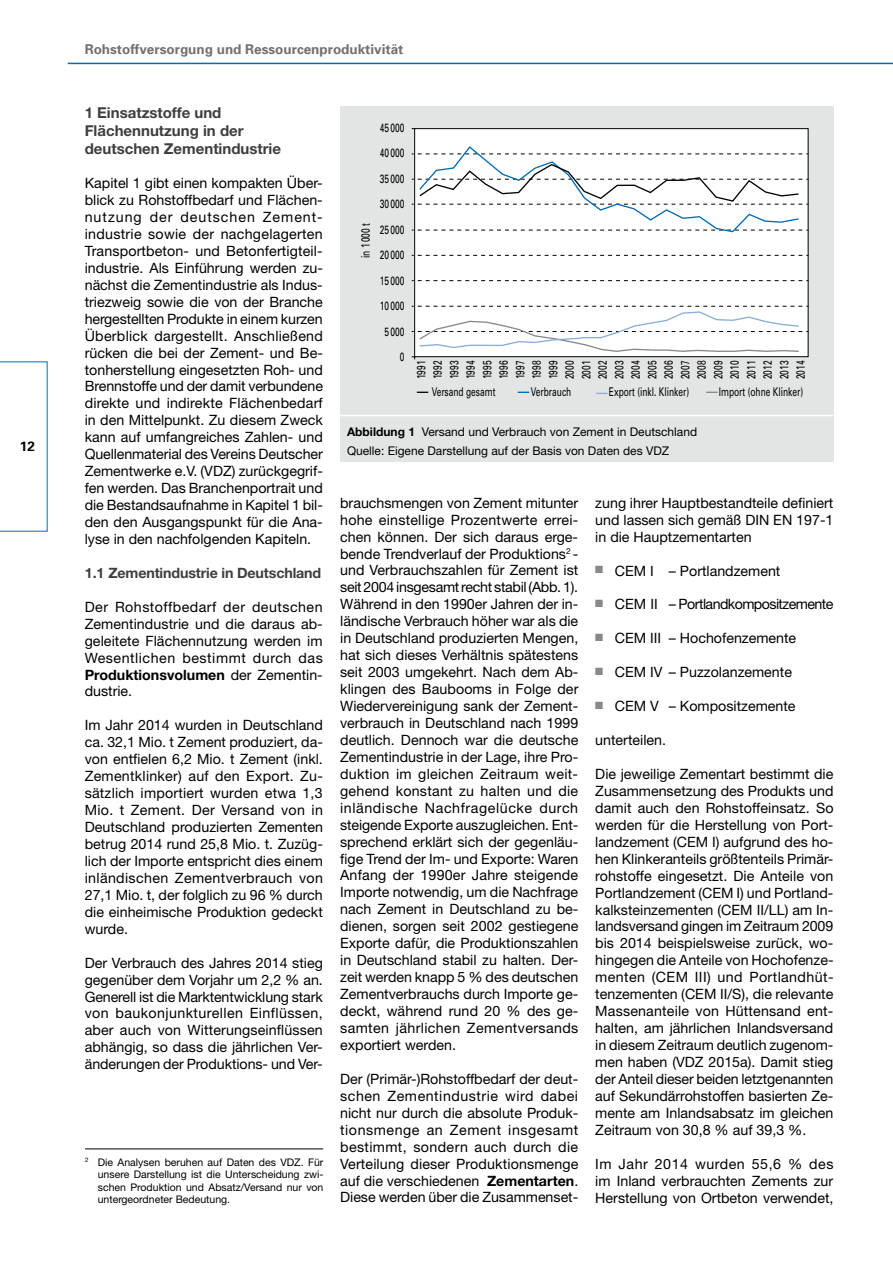
<style>
.page{position:relative;width:893px;height:1263px;background:#fff}
.page>*{position:absolute;margin:0;border:0;box-sizing:border-box;transform-origin:0 0}
.t1{font:700 15px/18px "Helvetica Neue";color:#3e3d40}
.t2{font:14.25px/17px "Helvetica Neue";color:#000;text-align:justify}
.t3{font:700 14.25px "Helvetica Neue";letter-spacing:-.01em;color:#3e3d40}
.t4{font:14.25px "Helvetica Neue";letter-spacing:-.04em;color:#000}
.t5{font:700 13.5px "Univers";color:#707172}
.t6{font:700 13.5px "Univers";color:#000}
.t7{font:12px/16.5px "Univers";color:#000;text-align:justify;scale:.7 1}
.t8{font:12px/18.6px "Helvetica Neue";color:#000}
.t9{font:10.5px/12.6px "Helvetica Neue";color:#000;text-align:justify}
.s1{font-weight:700}
</style>
<div class="page">
<hr style="left:68px;top:63px;width:825px;height:1px;background:#006fb4">
<svg style="left:0;top:361px;width:48px;height:170px"></svg>
<hr style="left:85px;top:1148px;width:238px;height:1px;background:#000">
<div style="left:340px;top:106px;width:493px;height:356px;background:#e3e4e4"></div>
<hr style="left:340px;top:415px;width:493px;height:1px;background:#fff">
<div style="left:415px;top:129px;width:393px;height:228px;background:#fff"></div>
<svg style="left:412px;top:255px;width:396px;height:1px"></svg>
<svg style="left:412px;top:280px;width:396px;height:1px"></svg>
<svg style="left:412px;top:145px;width:396px;height:88px"></svg>
<svg style="left:412px;top:306px;width:396px;height:53px"></svg>
<svg style="left:706px;top:392px;width:12px;height:1px"></svg>
<p class="t6" style="left:20px;top:438px;width:17px">12</p>
<p class="t5" style="left:85px;top:41px;width:320px">Rohstoffversorgung und Ressourcenproduktivität</p>
<p class="t1" style="left:85px;top:103px;width:198px">1 Einsatzstoffe und<br>Flächennutzung in der deutschen Zementindustrie</p>
<p class="t2" style="left:85px;top:174px;width:240px">Kapitel 1 gibt einen kompakten Über&shy;blick zu Rohstoffbedarf und Flächen&shy;nutzung der deutschen Zement&shy;industrie sowie der nachgelagerten Transportbeton- und Betonfertigteil&shy;industrie. Als Einführung werden zu&shy;nächst die Zementindustrie als Indus&shy;triezweig sowie die von der Branche hergestellten Produkte in einem kurzen Überblick dargestellt. Anschließend rücken die bei der Zement- und Be&shy;tonherstellung eingesetzten Roh- und Brennstoffe und der damit verbundene direkte und indirekte Flächenbedarf in den Mittelpunkt. Zu diesem Zweck kann auf umfangreiches Zahlen- und Quellenmaterial des Vereins Deutscher Zementwerke e.V. (VDZ) zurückgegrif&shy;fen werden. Das Branchenportrait und die Bestandsaufnahme in Kapitel 1 bil&shy;den den Ausgangspunkt für die Ana&shy;lyse in den nachfolgenden Kapiteln.</p>
<p class="t3" style="left:85px;top:564px;width:238px">1.1 Zementindustrie in Deutschland</p>
<p class="t2" style="left:85px;top:598px;width:240px">Der Rohstoffbedarf der deutschen Zementindustrie und die daraus ab&shy;geleitete Flächennutzung werden im Wesentlichen bestimmt durch das <span class="s1">Produktionsvolumen</span> der Zementin&shy;dustrie.</p>
<p class="t2" style="left:85px;top:717px;width:240px">Im Jahr 2014 wurden in Deutschland ca. 32,1 Mio. t Zement produziert, da&shy;von entfielen 6,2 Mio. t Zement (inkl.<br>Zementklinker) auf den Export. Zu&shy;sätzlich importiert wurden etwa 1,3<br>Mio. t Zement. Der Versand von in Deutschland produzierten Zementen betrug 2014 rund 25,8 Mio. t. Zuzüg&shy;lich der Importe entspricht dies einem inländischen Zementverbrauch von 27,1 Mio. t, der folglich zu 96 % durch die einheimische Produktion gedeckt wurde.</p>
<p class="t2" style="left:85px;top:954px;width:240px">Der Verbrauch des Jahres 2014 stieg gegenüber dem Vorjahr um 2,2 % an.<br>Generell ist die Marktentwicklung stark von baukonjunkturellen Einflüssen, aber auch von Witterungseinflüssen abhängig, so dass die jährlichen Ver&shy;änderungen der Produktions- und Ver-</p>
<p class="t9" style="left:98px;top:1155px;width:227px;text-indent:-13px"><sup>2</sup> Die Analysen beruhen auf Daten des VDZ. Für unsere Darstellung ist die Unterscheidung zwi&shy;schen Produktion und Absatz/Versand nur von untergeordneter Bedeutung.</p>
<p class="t7" style="left:357px;top:258px;width:52px;rotate:-90deg">in 1 000 t</p>
<p class="t7" style="left:380px;top:114px;width:37px;line-height:25.5px;text-align:right">45 000<br>40 000<br>35 000<br>30 000<br>25 000<br>20 000<br>15 000<br>10 000<br>5 000<br>0</p>
<p class="t7" style="left:413px;top:379px;width:28px;rotate:-90deg">1991<br>1992<br>1993<br>1994<br>1995<br>1996<br>1997<br>1998<br>1999<br>2000<br>2001<br>2002<br>2003<br>2004<br>2005<br>2006<br>2007<br>2008<br>2009<br>2010<br>2011<br>2012<br>2013<br>2014</p>
<p class="t7" style="left:432px;top:383px;width:93px">Versand gesamt</p>
<p class="t7" style="left:531px;top:383px;width:59px">Verbrauch</p>
<p class="t7" style="left:609px;top:383px;width:116px">Export (inkl. Klinker)</p>
<p class="t7" style="left:719px;top:383px;width:122px">Import (ohne Klinker)</p>
<p class="t8" style="left:347px;top:422px;width:352px"><span class="s1">Abbildung 1</span> Versand und Verbrauch von Zement in Deutschland<br>Quelle: Eigene Darstellung auf der Basis von Daten des VDZ</p>
<p class="t2" style="left:340px;top:494px;width:240px">brauchsmengen von Zement mitunter hohe einstellige Prozentwerte errei&shy;chen können. Der sich daraus erge&shy;bende Trendverlauf der Produktions<sup>2</sup> - und Verbrauchszahlen für Zement ist seit 2004 insgesamt recht stabil (Abb. 1).<br>Während in den 1990er Jahren der in&shy;ländische Verbrauch höher war als die in Deutschland produzierten Mengen, hat sich dieses Verhältnis spätestens seit 2003 umgekehrt. Nach dem Ab&shy;klingen des Baubooms in Folge der Wiedervereinigung sank der Zement&shy;verbrauch in Deutschland nach 1999 deutlich. Dennoch war die deutsche Zementindustrie in der Lage, ihre Pro&shy;duktion im gleichen Zeitraum weit&shy;gehend konstant zu halten und die inländische Nachfragelücke durch steigende Exporte auszugleichen. Ent&shy;sprechend erklärt sich der gegenläu&shy;fige Trend der Im- und Exporte: Waren Anfang der 1990er Jahre steigende Importe notwendig, um die Nachfrage nach Zement in Deutschland zu be&shy;dienen, sorgen seit 2002 gestiegene Exporte dafür, die Produktionszahlen in Deutschland stabil zu halten. Der&shy;zeit werden knapp 5 % des deutschen Zementverbrauchs durch Importe ge&shy;deckt, während rund 20 % des ge&shy;samten jährlichen Zementversands exportiert werden.</p>
<p class="t2" style="left:340px;top:1070px;width:240px">Der (Primär-)Rohstoffbedarf der deut&shy;schen Zementindustrie wird dabei nicht nur durch die absolute Produk&shy;tionsmenge an Zement insgesamt bestimmt, sondern auch durch die Verteilung dieser Produktionsmenge auf die verschiedenen <span class="s1">Zementarten</span>.<br>Diese werden über die Zusammenset-</p>
<p class="t2" style="left:595px;top:494px;width:240px">zung ihrer Hauptbestandteile definiert und lassen sich gemäß DIN EN 197-1 in die Hauptzementarten</p>
<p class="t2" style="left:615px;top:562px;width:167px">CEM I – Portlandzement</p>
<p class="t4" style="left:615px;top:596px;width:220px">CEM II – Portlandkompositzemente</p>
<p class="t2" style="left:615px;top:629px;width:183px">CEM III – Hochofenzemente</p>
<p class="t2" style="left:615px;top:663px;width:179px">CEM IV – Puzzolanzemente</p>
<p class="t2" style="left:615px;top:697px;width:182px">CEM V – Kompositzemente</p>
<p class="t2" style="left:595px;top:731px;width:72px">unterteilen.</p>
<p class="t2" style="left:595px;top:765px;width:240px">Die jeweilige Zementart bestimmt die Zusammensetzung des Produkts und damit auch den Rohstoffeinsatz. So werden für die Herstellung von Port&shy;landzement (CEM I) aufgrund des ho&shy;hen Klinkeranteils größtenteils Primär&shy;rohstoffe eingesetzt. Die Anteile von Portlandzement (CEM I) und Portland&shy;kalksteinzementen (CEM II/LL) am In&shy;landsversand gingen im Zeitraum 2009 bis 2014 beispielsweise zurück, wo&shy;hingegen die Anteile von Hochofenze&shy;menten (CEM III) und Portlandhüt&shy;tenzementen (CEM II/S), die relevante Massenanteile von Hüttensand ent&shy;halten, am jährlichen Inlandsversand in diesem Zeitraum deutlich zugenom&shy;men haben (VDZ 2015a). Damit stieg der Anteil dieser beiden letztgenannten auf Sekundärrohstoffen basierten Ze&shy;mente am Inlandsabsatz im gleichen Zeitraum von 30,8 % auf 39,3 %.</p>
<p class="t2" style="left:595px;top:1155px;width:240px">Im Jahr 2014 wurden 55,6 % des im Inland verbrauchten Zements zur Herstellung von Ortbeton verwendet,</p>
</div>
